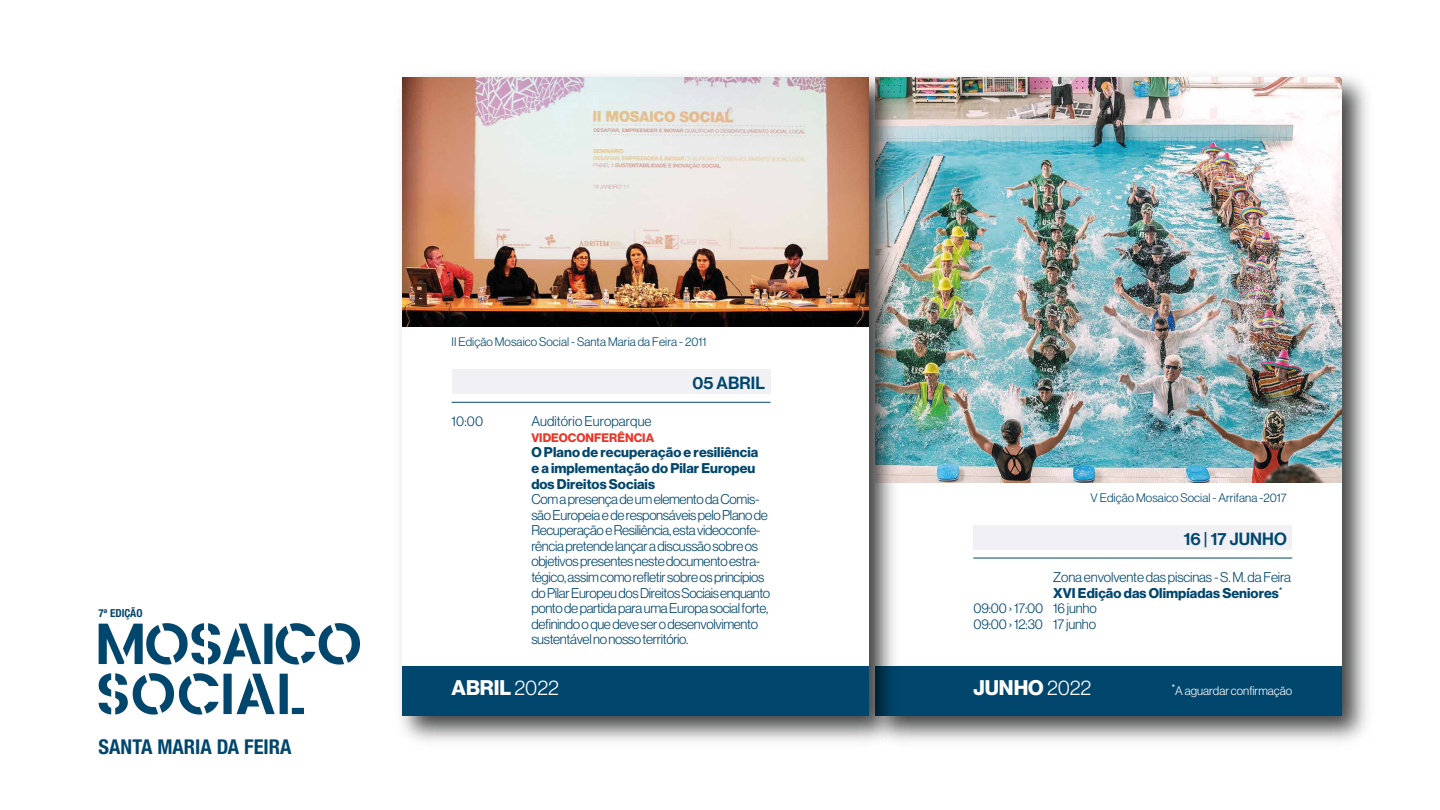
<style>
.page{position:relative;width:1440px;height:810px;background:#fff}
.page>*{position:absolute;margin:0;border:0;box-sizing:border-box;transform-origin:0 0}
.t1{font:20.77px "N Haas Grotesk DS Std 75 Bd";color:#fff}
.t2{font:700 condensed 20.48px "Helvetica Neue LT Std";color:#00466d}
.t3{font:17.33px "N Haas Grotesk DS Std 65 Md";letter-spacing:.005em;color:#00466d}
.t4{font:13.88px/15.6px "N Haas Grotesk DS Std 45 Lt";letter-spacing:-.025em;color:#00466d}
.t5{font:13.88px/15.6px "N Haas Grotesk DS Std 75 Bd";letter-spacing:.005em;color:#00466d}
.t6{font:13.88px "N Haas Grotesk DS Std 45 Lt";letter-spacing:.005em;color:#00466d}
.t7{font:12.15px "N Haas Grotesk DS Std 45 Lt";letter-spacing:.005em;color:#00466d}
.t8{font:12.15px "N Haas Grotesk DS Std 45 Lt";color:#fff}
.t9{font:12.15px "N Haas Grotesk DS Std 75 Bd";letter-spacing:.005em;color:#e73729}
.t10{font:700 condensed 11.02px "Helvetica Neue LT Std";color:#00466d}
.t11{font:8.1px "N Haas Grotesk DS Std 65 Md";color:#fff}
.s1{font-family:"N Haas Grotesk DS Std 45 Lt"}
</style>
<div class="page">
<img style="left:907px;top:76px;width:461px;height:666px">
<div style="left:875px;top:77px;width:466px;height:638px;background:#fff"></div>
<svg style="left:99px;top:623px;width:261px;height:42px"></svg>
<svg style="left:99px;top:673px;width:205px;height:42px"></svg>
<div style="left:875px;top:666px;width:466px;height:49px;background:#00466d"></div>
<div style="left:973px;top:525px;width:319px;height:24px;background:#f0f0f5"></div>
<hr style="left:973px;top:558px;width:319px;height:1px;background:#00466d">
<img style="left:907px;top:77px;width:434px;height:406px">
<img style="left:400px;top:76px;width:507px;height:666px">
<div style="left:403px;top:77px;width:466px;height:638px;background:#fff"></div>
<div style="left:403px;top:666px;width:466px;height:49px;background:#00466d"></div>
<img style="left:403px;top:77px;width:466px;height:250px">
<div style="left:452px;top:369px;width:318px;height:25px;background:#f0f0f5"></div>
<hr style="left:452px;top:402px;width:318px;height:1px;background:#00466d">
<p class="t7" style="left:452px;top:335px;width:256px">II Edição Mosaico Social - Santa Maria da Feira - 2011</p>
<p class="t3" style="left:693px;top:373px;width:74px">05 ABRIL</p>
<p class="t4" style="left:452px;top:413px;width:33px">10:00</p>
<p class="t6" style="left:531px;top:414px;width:122px">Auditório Europarque</p>
<p class="t9" style="left:531px;top:430px;width:124px">VIDEOCONFERÊNCIA</p>
<p class="t5" style="left:531px;top:445px;width:229px">O Plano de recuperação e resiliência e a implementação do Pilar Europeu dos Direitos Sociais</p>
<p class="t4" style="left:531px;top:491px;width:240px">Com apresença deumelemento da Comis&shy;sãoEuropeia e deresponsáveispeloPlano de Recuperação e Resiliência,esta videoconfe&shy;rência pretende lançaradiscussãosobre os objetivospresentesnestedocumentoestra&shy;tégico, assim comorefletir sobre os princípios do PilarEuropeu dosDireitosSociaisenquanto pontode partidaparauma Europa socialforte, definindoo quedeveser o desenvolvimento sustentávelnonosso território.</p>
<p class="t10" style="left:99px;top:607px;width:45px">7ª EDIÇÃO</p>
<p class="t4" style="left:973px;top:600px;width:71px">09:00›17:00<br>09:00›12:30</p>
<p class="t7" style="left:1091px;top:491px;width:198px">V Edição Mosaico Social - Arrifana -2017</p>
<p class="t3" style="left:1184px;top:529px;width:105px">16 | 17 JUNHO</p>
<p class="t4" style="left:1053px;top:569px;width:240px">Zona envolvente daspiscinas -S. M. daFeira</p>
<p class="t5" style="left:1053px;top:585px;width:231px">XVI Edição das Olimpíadas Seniores<sup>*</sup></p>
<p class="t4" style="left:1053px;top:601px;width:45px">16junho<br>17 junho</p>
<h2 class="t2" style="left:99px;top:734px;width:194px">SANTA MARIA DA FEIRA</h2>
<h1 class="t1" style="left:973px;top:675px;width:120px">JUNHO <span class="s1">2022</span></h1>
<p class="t11" style="left:1172px;top:683px;width:5px">*</p>
<h1 class="t1" style="left:452px;top:675px;width:109px">ABRIL <span class="s1">2022</span></h1>
<p class="t8" style="left:1175px;top:684px;width:119px">A aguardar confirmação</p>
</div>
